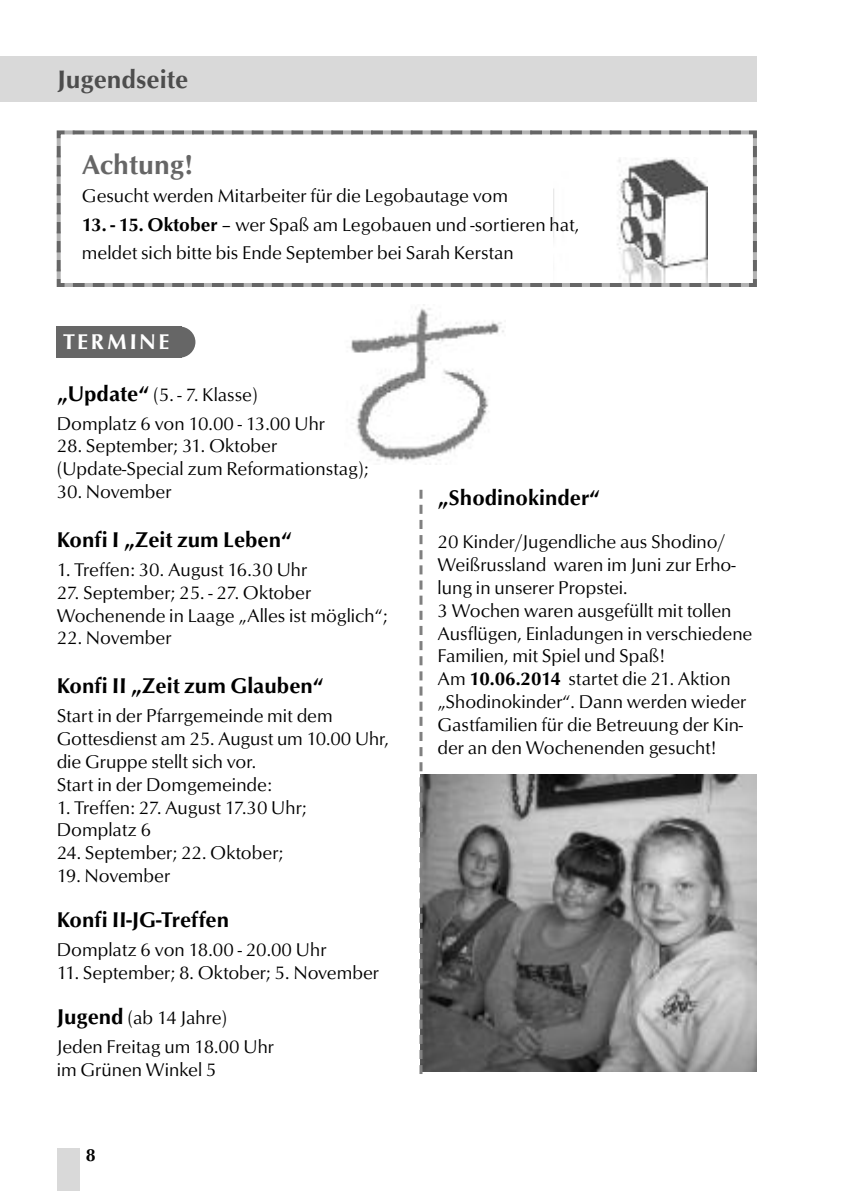
<style>
.page{position:relative;width:842px;height:1191px;background:#fff}
.page>*{position:absolute;margin:0;border:0;box-sizing:border-box;transform-origin:0 0}
.t1{font:500 28px "Optus T";color:#666}
.t2{font:500 26px "Optus T";color:#4d4d4d}
.t3{font:500 22px "Optus T";color:#000}
.t4{font:500 22px "Optus T";letter-spacing:.11em;color:#fff}
.t5{font:19px/22.8px "Optus T";color:#000}
.t6{font:500 18px "Optus T";color:#000}
.s1{font-weight:500}
.s2{font-weight:500;font-size:22px}
</style>
<div class="page">
<svg style="left:56px;top:130px;width:701px;height:157px"></svg>
<div style="left:163px;top:326px;width:32px;height:32px;background:#666;border-radius:50%"></div>
<div style="left:57px;top:326px;width:125px;height:32px;background:#666"></div>
<hr style="left:841px;top:0;width:1px;height:1191px;background:#ebd689">
<div style="left:0;top:57px;width:757px;height:45px;background:#d9d9d9"></div>
<div style="left:57px;top:1148px;width:22px;height:43px;background:#d9d9d9"></div>
<img style="left:350px;top:308px;width:154px;height:155px">
<img style="left:422px;top:774px;width:335px;height:298px">
<svg style="left:419px;top:490px;width:3px;height:584px"></svg>
<h2 class="t2" style="left:57px;top:64px;width:133px">Jugendseite</h2>
<h1 class="t1" style="left:82px;top:148px;width:113px">Achtung!</h1>
<p class="t5" style="left:82px;top:184px;width:428px">Gesucht werden Mitarbeiter für die Legobautage vom</p>
<p class="t5" style="left:82px;top:210px;width:499px;line-height:28px"><span class="s1">13. - 15. Oktober</span> – wer Spaß am Legobauen und -sortieren hat, meldet sich bitte bis Ende September bei Sarah Kerstan</p>
<p class="t4" style="left:64px;top:329px;width:108px">TERMINE</p>
<p class="t5" style="left:57px;top:379px;width:270px;line-height:29px"><span class="s2">„Update“</span> (5. - 7. Klasse)<br>Domplatz 6 von 10.00 - 13.00 Uhr</p>
<p class="t5" style="left:57px;top:434px;width:313px">28. September; 31. Oktober (Update-Special zum Reformationstag);</p>
<p class="t5" style="left:57px;top:480px;width:116px">30. November</p>
<p class="t3" style="left:57px;top:526px;width:237px">Konfi I „Zeit zum Leben“</p>
<p class="t5" style="left:57px;top:558px;width:252px">1. Treffen: 30. August 16.30 Uhr</p>
<p class="t5" style="left:57px;top:581px;width:332px">27. September; 25. - 27. Oktober<br>Wochenende in Laage „Alles ist möglich“;</p>
<p class="t5" style="left:57px;top:626px;width:116px">22. November</p>
<p class="t3" style="left:57px;top:673px;width:269px">Konfi II „Zeit zum Glauben“</p>
<p class="t5" style="left:57px;top:704px;width:334px">Start in der Pfarrgemeinde mit dem<br>Gottesdienst am 25. August um 10.00 Uhr, die Gruppe stellt sich vor.<br>Start in der Domgemeinde:</p>
<p class="t5" style="left:57px;top:795px;width:252px">1. Treffen: 27. August 17.30 Uhr;<br>Domplatz 6</p>
<p class="t5" style="left:57px;top:841px;width:228px">24. September; 22. Oktober;</p>
<p class="t5" style="left:57px;top:864px;width:115px">19. November</p>
<p class="t3" style="left:57px;top:906px;width:174px">Konfi II-JG-Treffen</p>
<p class="t5" style="left:57px;top:938px;width:271px">Domplatz 6 von 18.00 - 20.00 Uhr</p>
<p class="t5" style="left:57px;top:961px;width:324px">11. September; 8. Oktober; 5. November</p>
<p class="t5" style="left:57px;top:1003px;width:219px;line-height:29px"><span class="s2">Jugend</span> (ab 14 Jahre)<br>Jeden Freitag um 18.00 Uhr</p>
<p class="t5" style="left:57px;top:1057px;width:161px">im Grünen Winkel 5</p>
<p class="t6" style="left:86px;top:1144px;width:11px">8</p>
<p class="t3" style="left:438px;top:485px;width:164px">„Shodinokinder“</p>
<p class="t5" style="left:438px;top:530px;width:316px">20 Kinder/Jugendliche aus Shodino/ Weißrussland waren im Juni zur Erho&shy;lung in unserer Propstei.<br>3 Wochen waren ausgefüllt mit tollen Ausflügen, Einladungen in verschiedene Familien, mit Spiel und Spaß!<br>Am <span class="s1">10.06.2014</span> startet die 21. Aktion „Shodinokinder“. Dann werden wieder Gastfamilien für die Betreuung der Kin&shy;der an den Wochenenden gesucht!</p>
</div>
